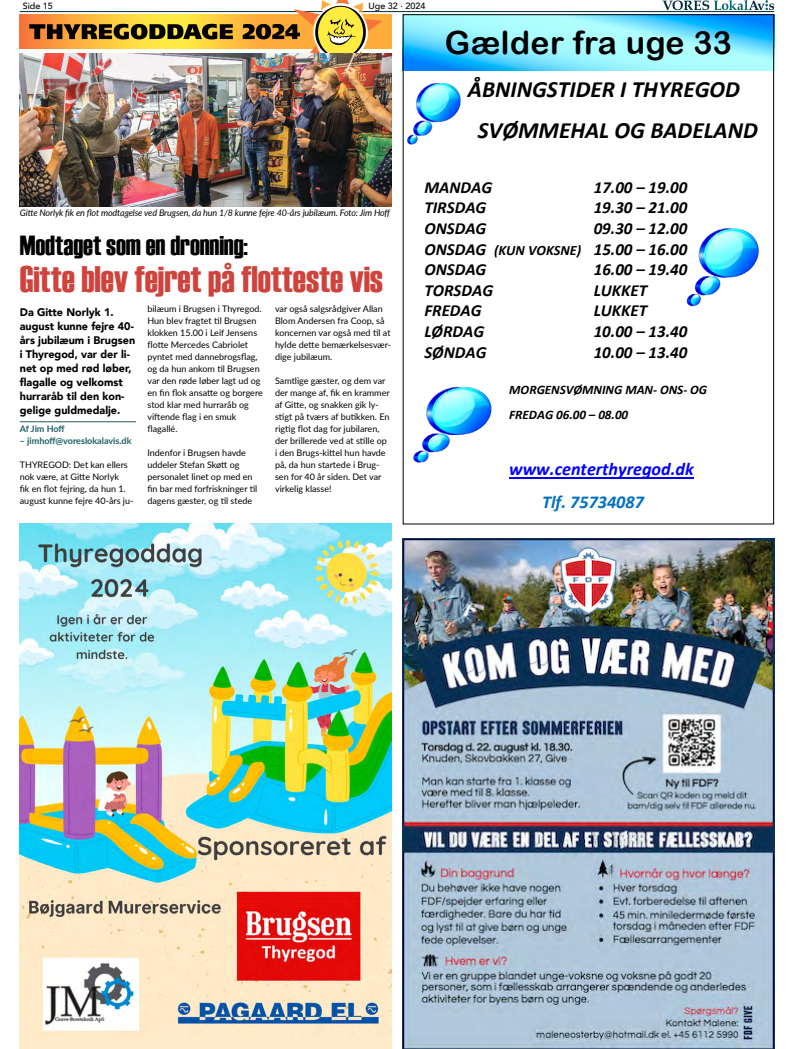
<style>
.page{position:relative;width:794px;height:1049px;background:#fff}
.page>*{position:absolute;margin:0;border:0;box-sizing:border-box;transform-origin:0 0}
.t1{font:36.8px "Haettenschweiler";color:#d0433d}
.t2{font:32px "Arial Rounded MT Bold";letter-spacing:.015em;color:#000}
.t3{font:27.6px "Haettenschweiler";color:#000}
.t4{font:italic 700 23.4px/40.7px "Calibri";color:#000}
.t5{font:italic 700 18.1px "Calibri";color:#00f}
.t6{font:italic 700 18.1px "Calibri";color:#0070c4}
.t7{font:italic 700 16.9px/20.6px "Calibri";color:#000;text-align:justify}
.t8{font:italic 700 13px/25.5px "Calibri";color:#000}
.t9{font:900 11px/14px "Avenir";color:#000}
.t10{font:9px/12px "Lato";color:#000}
.t11{font:italic 9px "Lato";letter-spacing:-.015em;color:#000}
.t12{font:700 9px "Lato";color:#1e5e69}
.t13{font:500 9px "Avenir";color:#000}
.s1{font-size:14.3px}
</style>
<div class="page">
<hr style="left:20px;top:11px;width:754px;height:1px;background:#002a3e">
<svg style="left:662px;top:0;width:112px;height:10px"></svg>
<img style="left:20px;top:524px;width:371px;height:525px">
<img style="left:403px;top:538px;width:371px;height:511px">
<svg style="left:405px;top:16px;width:367px;height:55px"></svg>
<hr style="left:509px;top:477px;width:185px;height:1px;background:#00f">
<img style="left:407px;top:82px;width:54px;height:63px">
<img style="left:413px;top:386px;width:79px;height:77px">
<img style="left:686px;top:228px;width:73px;height:79px">
<svg style="left:20px;top:14px;width:371px;height:34px"></svg>
<svg style="left:29px;top:0;width:354px;height:54px"></svg>
<hr style="left:20px;top:421px;width:116px;height:1px;background:#1e5e69">
<img style="left:20px;top:54px;width:371px;height:153px">
<p class="t13" style="left:23px;top:-2px;width:32px">Side 15</p>
<p class="t13" style="left:368px;top:-2px;width:58px">Uge 32 · 2024</p>
<h2 class="t2" style="left:445px;top:24px;width:288px">Gælder fra uge 33</h2>
<h3 class="t4" style="left:478px;top:68px;width:282px;text-indent:-10px">ÅBNINGSTIDER I THYREGOD<br>SVØMMEHAL OG BADELAND</h3>
<p class="t11" style="left:20px;top:206px;width:372px">Gitte Norlyk fik en flot modtagelse ved Brugsen, da hun 1/8 kunne fejre 40-års jubilæum. Foto: Jim Hoff</p>
<h3 class="t3" style="left:20px;top:229px;width:229px">Modtaget som en dronning:</h3>
<h1 class="t1" style="left:20px;top:258px;width:365px">Gitte blev fejret på flotteste vis</h1>
<p class="t9" style="left:20px;top:304px;width:117px">Da Gitte Norlyk 1. august kunne fejre 40- års jubilæum i Brugsen i Thyregod, var der li&shy;net op med rød løber, flagalle og velkomst hurraråb til den kon&shy;gelige guldmedalje.</p>
<p class="t12" style="left:20px;top:422px;width:46px">Af Jim Hoff</p>
<p class="t12" style="left:20px;top:434px;width:113px">– jimhoff@voreslokalavis.dk</p>
<p class="t10" style="left:20px;top:458px;width:115px">THYREGOD: Det kan ellers nok være, at Gitte Norlyk<br>fik en flot fejring, da hun 1. august kunne fejre 40-års ju-</p>
<p class="t10" style="left:147px;top:302px;width:117px">bilæum i Brugsen i Thyregod.<br>Hun blev fragtet til Brugsen klokken 15.00 i Leif Jensens flotte Mercedes Cabriolet pyntet med dannebrogsflag, og da hun ankom til Brugsen var den røde løber lagt ud og en fin flok ansatte og borgere stod klar med hurraråb og viftende flag i en smuk flagallé.</p>
<p class="t10" style="left:147px;top:446px;width:111px">Indenfor i Brugsen havde uddeler Stefan Skøtt og personalet linet op med en fin bar med forfriskninger til dagens gæster, og til stede</p>
<p class="t10" style="left:275px;top:302px;width:118px">var også salgsrådgiver Allan<br>Blom Andersen fra Coop, så koncernen var også med til at hylde dette bemærkelsesvær&shy;dige jubilæum.</p>
<p class="t10" style="left:275px;top:374px;width:116px">Samtlige gæster, og dem var der mange af, fik en krammer af Gitte, og snakken gik ly&shy;stigt på tværs af butikken. En rigtig flot dag for jubilaren, der brillerede ved at stille op i den Brugs-kittel hun havde på, da hun startede i Brug&shy;sen for 40 år siden. Det var virkelig klasse!</p>
<h3 class="t7" style="left:424px;top:176px;width:69px">MANDAG</h3>
<h3 class="t7" style="left:594px;top:176px;width:95px">17.00 – 19.00</h3>
<h3 class="t7" style="left:424px;top:197px;width:63px">TIRSDAG</h3>
<h3 class="t7" style="left:594px;top:197px;width:95px">19.30 – 21.00</h3>
<h3 class="t7" style="left:424px;top:218px;width:63px">ONSDAG</h3>
<h3 class="t7" style="left:424px;top:218px;width:264px;text-indent:169px">09.30 – 12.00<br>ONSDAG <span class="s1">(KUN VOKSNE)</span> 15.00 – 16.00<br>ONSDAG</h3>
<h3 class="t7" style="left:594px;top:259px;width:95px">16.00 – 19.40</h3>
<h3 class="t7" style="left:424px;top:279px;width:70px">TORSDAG</h3>
<h3 class="t7" style="left:594px;top:279px;width:55px">LUKKET</h3>
<h3 class="t7" style="left:424px;top:300px;width:59px">FREDAG</h3>
<h3 class="t7" style="left:594px;top:300px;width:55px">LUKKET</h3>
<h3 class="t7" style="left:424px;top:320px;width:61px">LØRDAG</h3>
<h3 class="t7" style="left:594px;top:320px;width:95px">10.00 – 13.40</h3>
<h3 class="t7" style="left:424px;top:341px;width:64px">SØNDAG</h3>
<h3 class="t7" style="left:594px;top:341px;width:95px">10.00 – 13.40</h3>
<h3 class="t8" style="left:509px;top:376px;width:199px">MORGENSVØMNING MAN- ONS- OG<br>FREDAG 06.00 – 08.00</h3>
<h3 class="t5" style="left:509px;top:456px;width:186px">www.centerthyregod.dk</h3>
<h3 class="t6" style="left:542px;top:489px;width:103px">Tlf. 75734087</h3>
</div>
